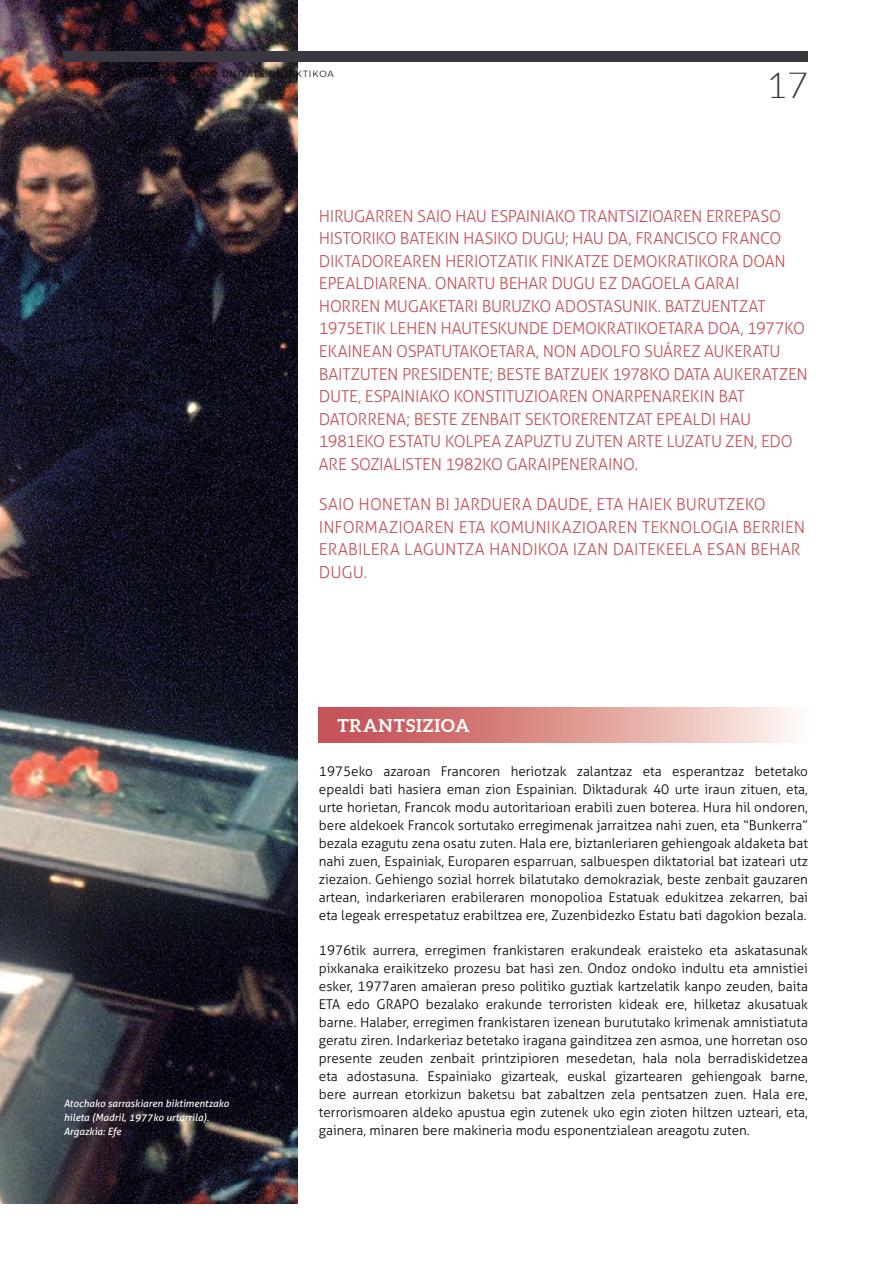
<style>
.page{position:relative;width:893px;height:1263px;background:#fff}
.page>*{position:absolute;margin:0;border:0;box-sizing:border-box;transform-origin:0 0}
.t1{font:300 36px "Lato";color:#3a3741}
.t2{font:700 18px "Aleo";letter-spacing:.05em;color:#fff}
.t3{font:300 16.5px/22.5px "Aller";letter-spacing:-.01em;color:#c5535a}
.credit_text{font:300 13.5px/18px "Aller";color:#000;text-align:justify}
.credit_text-2{font:italic 10.05px/14.1px "Aller";color:#fff}
.t4{font:300 9px "Montserrat";letter-spacing:.1em;color:#000}
</style>
<div class="page">
<img style="left:0;top:0;width:298px;height:1203px">
<svg style="left:319px;top:708px;width:474px;height:34px;background:#dd9793"></svg>
<div style="left:64px;top:51px;width:744px;height:11px;background:#3a3741"></div>
<p class="t4" style="left:64px;top:67px;width:272px">ESPAINIAREN HISTORIARAKO UNITATE DIDAKTIKOA</p>
<h1 class="t1" style="left:766px;top:66px;width:43px">17</h1>
<p class="credit_text-2" style="left:64px;top:1096px;width:167px">Atochako sarraskiaren biktimentzako hileta (Madril, 1977ko urtarrila).<br>Argazkia: Efe</p>
<p class="t3" style="left:319px;top:205px;width:491px">HIRUGARREN SAIO HAU ESPAINIAKO TRANTSIZIOAREN ERREPASO HISTORIKO BATEKIN HASIKO DUGU; HAU DA, FRANCISCO FRANCO DIKTADOREAREN HERIOTZATIK FINKATZE DEMOKRATIKORA DOAN EPEALDIARENA. ONARTU BEHAR DUGU EZ DAGOELA GARAI<br>HORREN MUGAKETARI BURUZKO ADOSTASUNIK. BATZUENTZAT 1975ETIK LEHEN HAUTESKUNDE DEMOKRATIKOETARA DOA, 1977KO EKAINEAN OSPATUTAKOETARA, NON ADOLFO SUÁREZ AUKERATU BAITZUTEN PRESIDENTE; BESTE BATZUEK 1978KO DATA AUKERATZEN DUTE, ESPAINIAKO KONSTITUZIOAREN ONARPENAREKIN BAT DATORRENA; BESTE ZENBAIT SEKTORERENTZAT EPEALDI HAU 1981EKO ESTATU KOLPEA ZAPUZTU ZUTEN ARTE LUZATU ZEN, EDO ARE SOZIALISTEN 1982KO GARAIPENERAINO.</p>
<p class="t3" style="left:319px;top:493px;width:488px">SAIO HONETAN BI JARDUERA DAUDE, ETA HAIEK BURUTZEKO INFORMAZIOAREN ETA KOMUNIKAZIOAREN TEKNOLOGIA BERRIEN ERABILERA LAGUNTZA HANDIKOA IZAN DAITEKEELA ESAN BEHAR DUGU.</p>
<p class="t2" style="left:337px;top:715px;width:134px">TRANTSIZIOA</p>
<p class="credit_text" style="left:319px;top:763px;width:491px">1975eko azaroan Francoren heriotzak zalantzaz eta esperantzaz betetako epealdi bati hasiera eman zion Espainian. Diktadurak 40 urte iraun zituen, eta, urte horietan, Francok modu autoritarioan erabili zuen boterea. Hura hil ondoren, bere aldekoek Francok sortutako erregimenak jarraitzea nahi zuen, eta “Bunkerra” bezala ezagutu zena osatu zuten. Hala ere, biztanleriaren gehiengoak aldaketa bat nahi zuen, Espainiak, Europaren esparruan, salbuespen diktatorial bat izateari utz ziezaion. Gehiengo sozial horrek bilatutako demokraziak, beste zenbait gauzaren artean, indarkeriaren erabileraren monopolioa Estatuak edukitzea zekarren, bai eta legeak errespetatuz erabiltzea ere, Zuzenbidezko Estatu bati dagokion bezala.</p>
<p class="credit_text" style="left:319px;top:941px;width:491px">1976tik aurrera, erregimen frankistaren erakundeak eraisteko eta askatasunak pixkanaka eraikitzeko prozesu bat hasi zen. Ondoz ondoko indultu eta amnistiei esker, 1977aren amaieran preso politiko guztiak kartzelatik kanpo zeuden, baita ETA edo GRAPO bezalako erakunde terroristen kideak ere, hilketaz akusatuak barne. Halaber, erregimen frankistaren izenean burututako krimenak amnistiatuta geratu ziren. Indarkeriaz betetako iragana gainditzea zen asmoa, une horretan oso presente zeuden zenbait printzipioren mesedetan, hala nola berradiskidetzea eta adostasuna. Espainiako gizarteak, euskal gizartearen gehiengoak barne, bere aurrean etorkizun baketsu bat zabaltzen zela pentsatzen zuen. Hala ere, terrorismoaren aldeko apustua egin zutenek uko egin zioten hiltzen uzteari, eta, gainera, minaren bere makineria modu esponentzialean areagotu zuten.</p>
</div>
